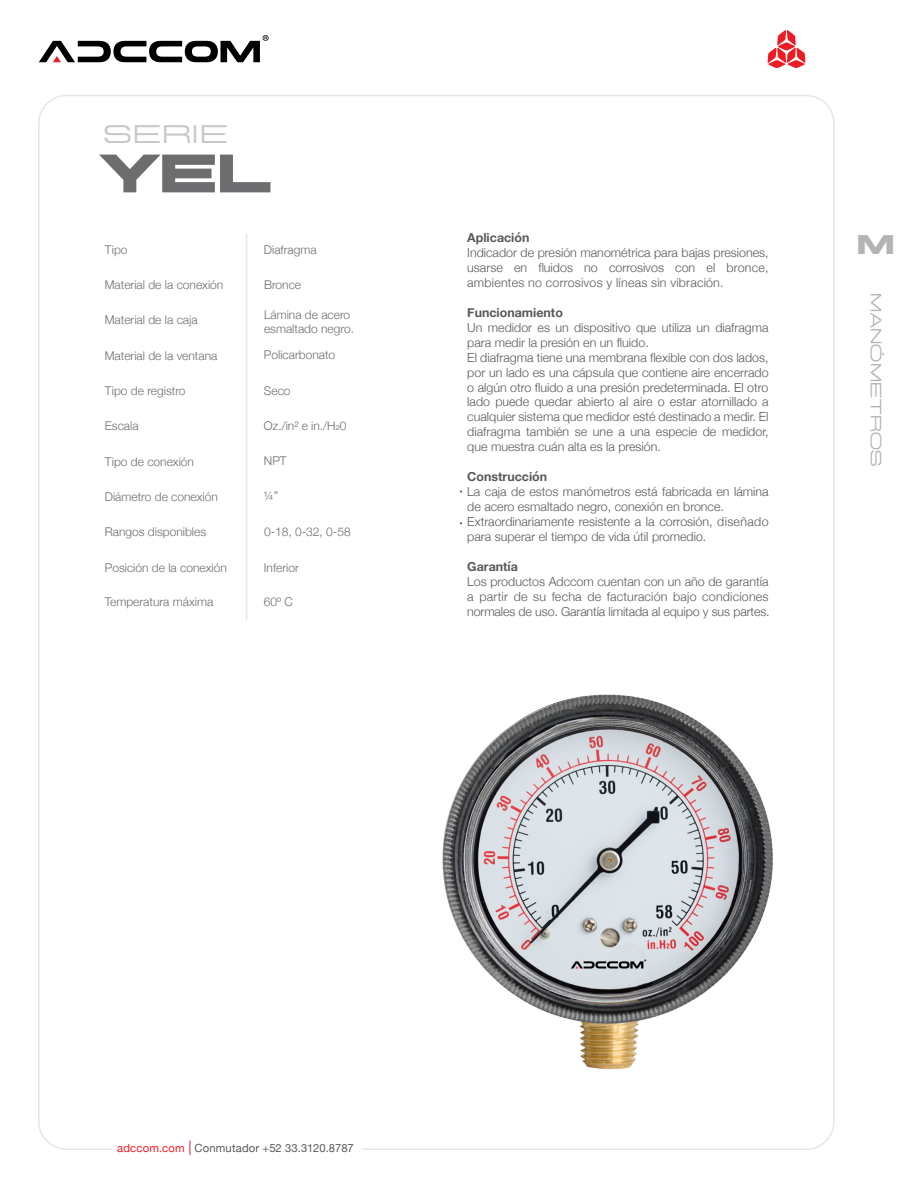
<style>
.page{position:relative;width:918px;height:1188px;background:#fff}
.page>*{position:absolute;margin:0;border:0;box-sizing:border-box;transform-origin:0 0}
.t1{font:700 54px "Miedinger";color:#6d6c6f}
.t2{font:700 27px "Miedinger";color:#b4b4b4}
.t3{font:25.5px "Miedinger";letter-spacing:.075em;color:#c8c8c8}
.t4{font:15px "Miedinger";letter-spacing:.03em;color:#b4b4b4}
.t5{font:300 12.45px/15px "Helvetica Neue";color:#585858;text-align:justify}
.t6{font:700 12.45px "Helvetica Neue";color:#585858}
.t7{font:300 12px/14.4px "Helvetica Neue";color:#6d6c6f}
.t8{font:11.25px "Helvetica Neue";letter-spacing:.015em;color:#58595b}
.s1{color:#ec1c24}
</style>
<div class="page">
<svg style="left:39px;top:35px;width:230px;height:27px"></svg>
<hr style="left:246px;top:233px;width:1px;height:387px;background:#e6e6e6">
<svg style="left:768px;top:30px;width:37px;height:38px"></svg>
<svg style="left:190px;top:1141px;width:1px;height:14px"></svg>
<img style="left:442px;top:694px;width:331px;height:376px">
<h3 class="t3" style="left:104px;top:119px;width:125px">SERIE</h3>
<h1 class="t1" style="left:101px;top:138px;width:171px">YEL</h1>
<p class="t7" style="left:105px;top:241px;width:24px">Tipo</p>
<p class="t7" style="left:105px;top:277px;width:120px">Material de la conexión</p>
<p class="t7" style="left:105px;top:312px;width:94px">Material de la caja</p>
<p class="t7" style="left:105px;top:347px;width:114px">Material de la ventana</p>
<p class="t7" style="left:105px;top:383px;width:82px">Tipo de registro</p>
<p class="t7" style="left:105px;top:418px;width:35px">Escala</p>
<p class="t7" style="left:105px;top:453px;width:91px">Tipo de conexión</p>
<p class="t7" style="left:105px;top:489px;width:115px">Diámetro de conexión</p>
<p class="t7" style="left:105px;top:524px;width:103px">Rangos disponibles</p>
<p class="t7" style="left:105px;top:559px;width:124px">Posición de la conexión</p>
<p class="t7" style="left:105px;top:594px;width:110px">Temperatura máxima</p>
<p class="t7" style="left:264px;top:241px;width:54px">Diafragma</p>
<p class="t7" style="left:264px;top:277px;width:39px">Bronce</p>
<p class="t7" style="left:264px;top:307px;width:92px">Lámina de acero esmaltado negro.</p>
<p class="t7" style="left:264px;top:347px;width:73px">Policarbonato</p>
<p class="t7" style="left:264px;top:382px;width:28px">Seco</p>
<p class="t7" style="left:264px;top:418px;width:84px">Oz./in² e in./H₂0</p>
<p class="t7" style="left:264px;top:452px;width:24px">NPT</p>
<p class="t7" style="left:264px;top:488px;width:16px">¼”</p>
<p class="t7" style="left:264px;top:524px;width:88px">0-18, 0-32, 0-58</p>
<p class="t7" style="left:264px;top:559px;width:36px">Inferior</p>
<p class="t7" style="left:264px;top:594px;width:31px">60º C</p>
<p class="t6" style="left:467px;top:228px;width:64px">Aplicación</p>
<p class="t5" style="left:467px;top:244px;width:303px">Indicador de presión manométrica para bajas presiones, usarse en fluidos no corrosivos con el bronce, ambientes no corrosivos y líneas sin vibración.</p>
<p class="t6" style="left:467px;top:303px;width:97px">Funcionamiento</p>
<p class="t5" style="left:467px;top:319px;width:303px;text-align:left">Un medidor es un dispositivo que utiliza un diafragma para medir la presión en un fluido.<br>El diafragma tiene una membrana flexible con dos lados, por un lado es una cápsula que contiene aire encerrado o algún otro fluido a una presión predeterminada. El otro lado puede quedar abierto al aire o estar atornillado a cualquier sistema que medidor esté destinado a medir. El diafragma también se une a una especie de medidor, que muestra cuán alta es la presión.</p>
<p class="t6" style="left:467px;top:467px;width:82px">Construcción</p>
<p class="t5" style="left:467px;top:483px;width:303px;text-align:left">La caja de estos manómetros está fabricada en lámina de acero esmaltado negro, conexión en bronce.<br>Extraordinariamente resistente a la corrosión, diseñado para superar el tiempo de vida útil promedio.</p>
<p class="t6" style="left:467px;top:557px;width:52px">Garantía</p>
<p class="t5" style="left:467px;top:573px;width:304px">Los productos Adccom cuentan con un año de garantía a partir de su fecha de facturación bajo condiciones normales de uso. Garantía limitada al equipo y sus partes.</p>
<h2 class="t2" style="left:857px;top:227px;width:40px">M</h2>
<p class="t4" style="left:885px;top:293px;width:174px;rotate:90deg">MANÓMETROS</p>
<p class="t8" style="left:117px;top:1139px;width:238px"><span class="s1">adccom.com</span> Conmutador +52 33.3120.8787</p>
</div>
